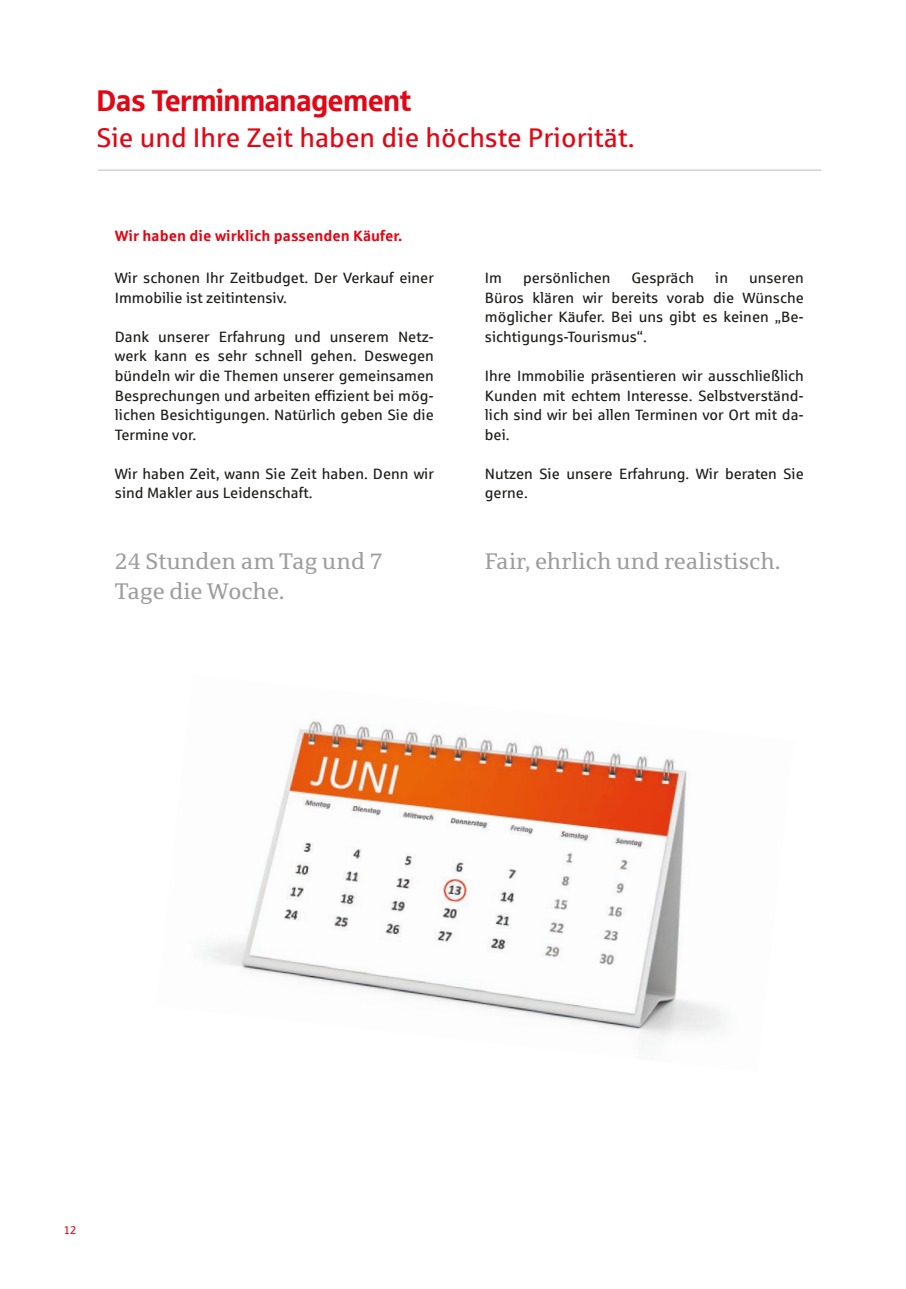
<style>
.page{position:relative;width:906px;height:1289px;background:#fff}
.page>*{position:absolute;margin:0;border:0;box-sizing:border-box;transform-origin:0 0}
.t1{font:30px "Sparkasse Head";color:#e30614}
.t2{font:27px "Sparkasse Rg";color:#e30614}
.Zitat_grau{font:22.5px/30px "Sparkasse Serif";color:#9d9d9d}
.Fliesstext{font:15px/19.5px "Sparkasse Rg";color:#1d1d1b}
.Zwischentitel{font:700 15px "Sparkasse Rg";color:#e30614}
.t3{font:11.25px "Sparkasse Rg";color:#e30614}
</style>
<div class="page">
<img style="left:207px;top:721px;width:516px;height:318px">
<hr style="left:98px;top:169px;width:723px;height:2px;background:#d3d3d5">
<p class="t1" style="left:97px;top:81px;width:316px">Das Terminmanagement</p>
<p class="t2" style="left:97px;top:121px;width:539px">Sie und Ihre Zeit haben die höchste Priorität.</p>
<p class="Zwischentitel" style="left:115px;top:226px;width:289px">Wir haben die wirklich passenden Käufer.</p>
<p class="Fliesstext" style="left:115px;top:268px;width:321px">Wir schonen Ihr Zeitbudget. Der Verkauf einer<br>Immobilie ist zeitintensiv.</p>
<p class="Fliesstext" style="left:115px;top:326px;width:320px;text-align:justify">Dank unserer Erfahrung und unserem Netz&shy;werk kann es sehr schnell gehen. Deswegen bündeln wir die Themen unserer gemeinsamen Besprechungen und arbeiten effizient bei mög&shy;lichen Besichtigungen. Natürlich geben Sie die Termine vor.</p>
<p class="Fliesstext" style="left:115px;top:463px;width:321px">Wir haben Zeit, wann Sie Zeit haben. Denn wir sind Makler aus Leidenschaft.</p>
<p class="Zitat_grau" style="left:115px;top:545px;width:269px">24 Stunden am Tag und 7<br>Tage die Woche.</p>
<p class="Fliesstext" style="left:485px;top:268px;width:19px">Im</p>
<p class="Fliesstext" style="left:523px;top:268px;width:89px">persönlichen</p>
<p class="Fliesstext" style="left:631px;top:268px;width:64px">Gespräch</p>
<p class="Fliesstext" style="left:715px;top:268px;width:14px">in</p>
<p class="Fliesstext" style="left:485px;top:268px;width:320px;text-align:justify;text-indent:264px">unseren Büros klären wir bereits vorab die Wünsche möglicher Käufer. Bei uns gibt es keinen „Be&shy;sichtigungs-Tourismus“.</p>
<p class="Fliesstext" style="left:485px;top:365px;width:320px;text-align:justify">Ihre Immobilie präsentieren wir ausschließlich Kunden mit echtem Interesse. Selbstverständ&shy;lich sind wir bei allen Terminen vor Ort mit da&shy;bei.</p>
<p class="Fliesstext" style="left:485px;top:463px;width:320px">Nutzen Sie unsere Erfahrung. Wir beraten Sie gerne.</p>
<p class="Zitat_grau" style="left:485px;top:545px;width:297px">Fair, ehrlich und realistisch.</p>
<p class="t3" style="left:64px;top:1222px;width:14px">12</p>
</div>
